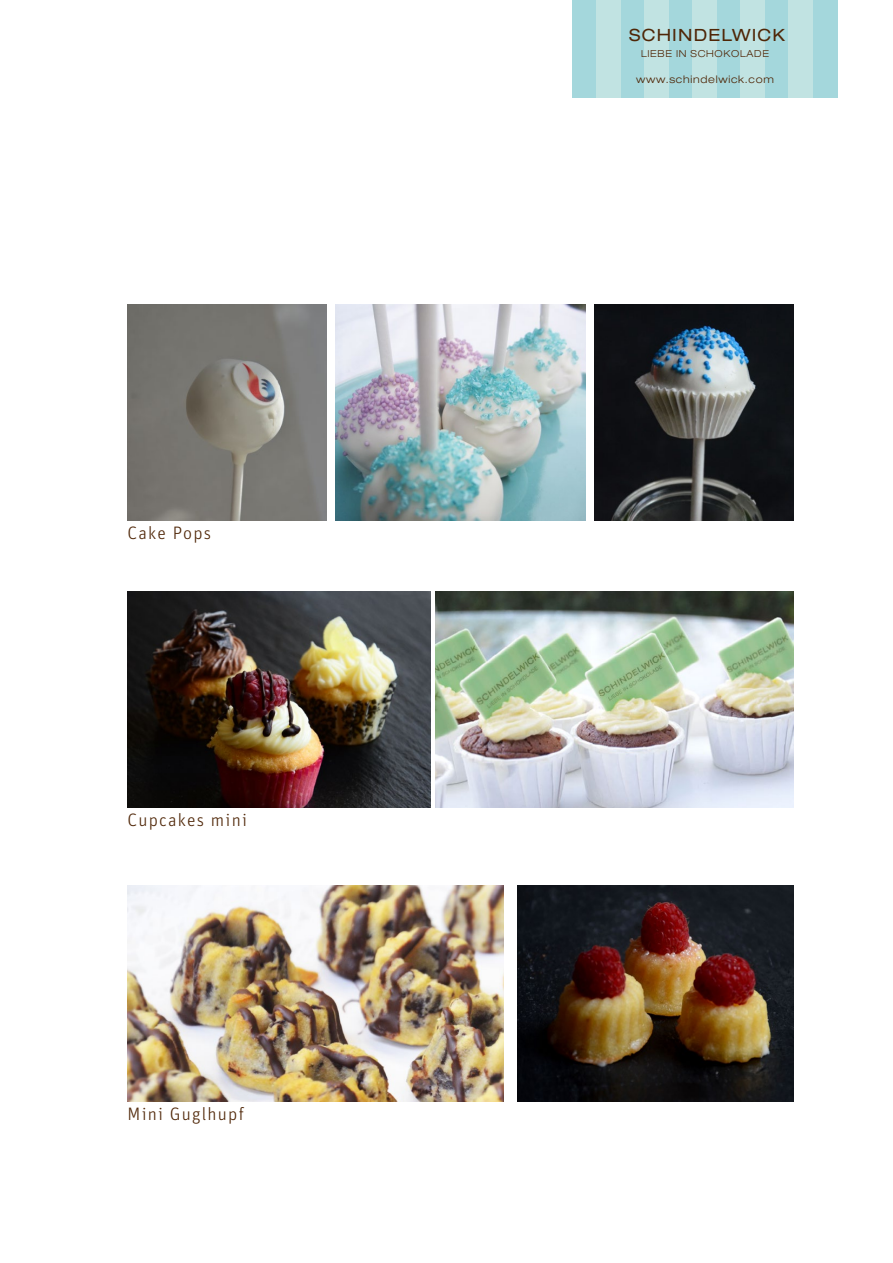
<style>
.page{position:relative;width:893px;height:1263px;background:#fff}
.page>*{position:absolute;margin:0;border:0;box-sizing:border-box;transform-origin:0 0}
.t1{font:18px "Unit Light LF";letter-spacing:.07em;color:#4f2607}
.t2{font:expanded 16.95px "Helvetica Neue";letter-spacing:.07em;color:#4f2607}
.t3{font:300 expanded 10.5px "Helvetica Neue";letter-spacing:.07em;color:#4f2607}
.t4{font:300 expanded 9.6px "Helvetica Neue";letter-spacing:.07em;color:#4f2607}
</style>
<div class="page">
<div style="left:813px;top:0;width:25px;height:97px;background:#a4d7dc"></div>
<div style="left:717px;top:0;width:24px;height:97px;background:#a4d7dc"></div>
<div style="left:620px;top:0;width:25px;height:97px;background:#a4d7dc"></div>
<div style="left:765px;top:0;width:24px;height:97px;background:#a4d7dc"></div>
<div style="left:669px;top:0;width:24px;height:97px;background:#a4d7dc"></div>
<div style="left:572px;top:0;width:25px;height:97px;background:#a4d7dc"></div>
<div style="left:789px;top:0;width:24px;height:97px;background:#c1e3e2"></div>
<div style="left:692px;top:0;width:25px;height:97px;background:#c1e3e2"></div>
<div style="left:596px;top:0;width:24px;height:97px;background:#c1e3e2"></div>
<div style="left:741px;top:0;width:24px;height:97px;background:#c1e3e2"></div>
<div style="left:644px;top:0;width:25px;height:97px;background:#c1e3e2"></div>
<img style="left:128px;top:592px;width:302px;height:216px">
<img style="left:128px;top:885px;width:375px;height:216px">
<img style="left:128px;top:304px;width:198px;height:216px">
<img style="left:595px;top:304px;width:199px;height:216px">
<img style="left:435px;top:592px;width:359px;height:216px">
<img style="left:517px;top:885px;width:277px;height:216px">
<img style="left:336px;top:304px;width:249px;height:216px">
<p class="t1" style="left:128px;top:521px;width:85px">Cake Pops</p>
<p class="t1" style="left:128px;top:809px;width:121px">Cupcakes mini</p>
<p class="t1" style="left:128px;top:1102px;width:118px">Mini Guglhupf</p>
<p class="t2" style="left:629px;top:24px;width:157px">SCHINDELWICK</p>
<p class="t4" style="left:641px;top:47px;width:129px">LIEBE IN SCHOKOLADE</p>
<p class="t3" style="left:636px;top:73px;width:139px">www.schindelwick.com</p>
</div>
